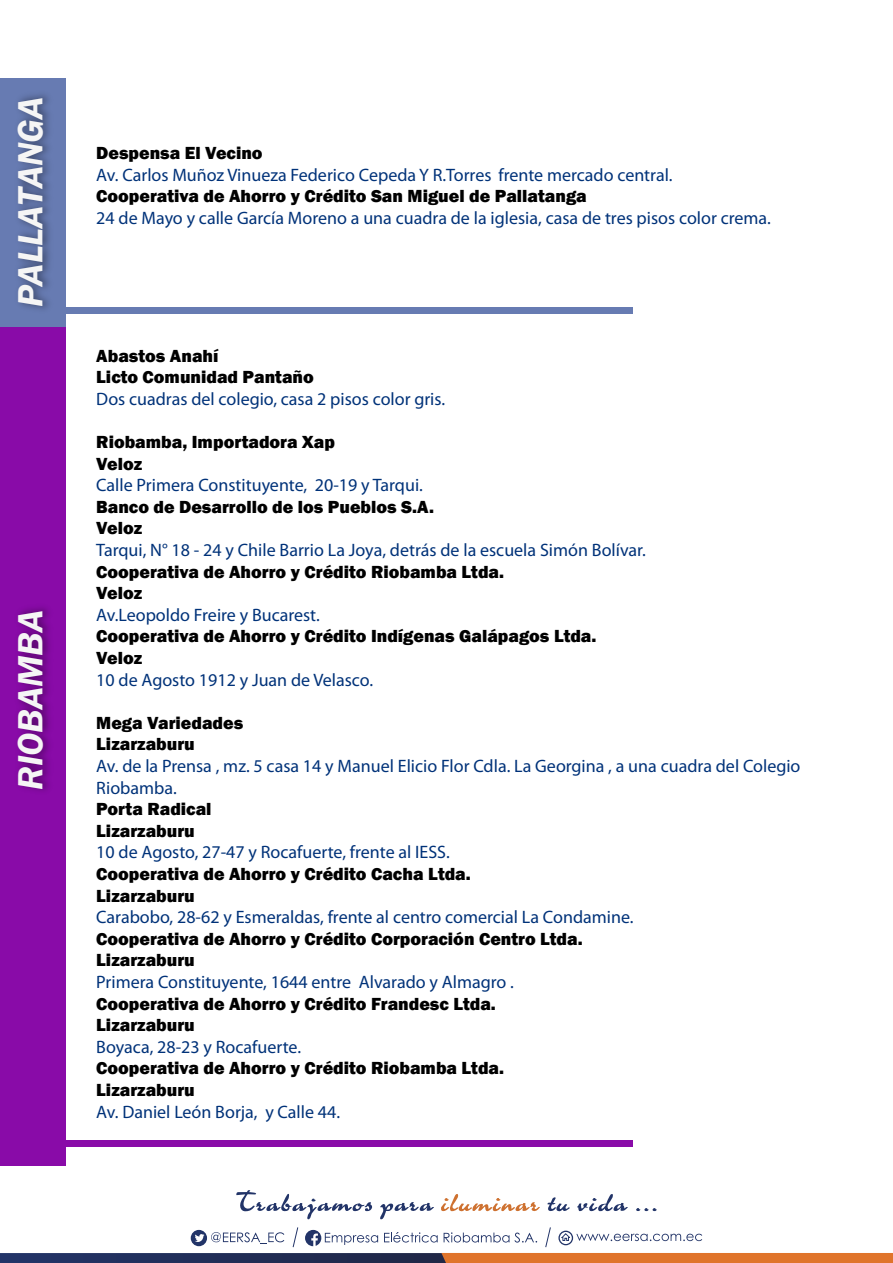
<style>
.page{position:relative;width:893px;height:1263px;background:#fff}
.page>*{position:absolute;margin:0;border:0;box-sizing:border-box;transform-origin:0 0}
.t1{font:italic 600 36px "Franklin Gothic";color:#f5f5f5}
.t2{font:18px/21.6px "Myriad Pro";color:#003279}
.t3{font:800 18px/21.6px "Franklin Gothic";color:#000}
</style>
<div class="page">
<svg style="left:636px;top:1208px;width:21px;height:3px"></svg>
<svg style="left:547px;top:1197px;width:23px;height:15px"></svg>
<svg style="left:236px;top:1190px;width:137px;height:29px"></svg>
<svg style="left:577px;top:1194px;width:51px;height:18px"></svg>
<svg style="left:441px;top:1194px;width:99px;height:18px"></svg>
<svg style="left:380px;top:1202px;width:54px;height:17px"></svg>
<svg style="left:0;top:1227px;width:893px;height:36px"></svg>
<svg style="left:1px;top:78px;width:65px;height:250px;background:#5f72a5"></svg>
<div style="left:66px;top:307px;width:567px;height:7px;background:#677bb2"></div>
<div style="left:1px;top:328px;width:65px;height:838px;background:#890ba8"></div>
<div style="left:66px;top:1141px;width:567px;height:6px;background:#890ba8"></div>
<h1 class="t1" style="left:7px;top:307px;width:213px;rotate:-90deg">PALLATANGA</h1>
<h1 class="t1" style="left:7px;top:790px;width:182px;rotate:-90deg">RIOBAMBA</h1>
<p class="t3" style="left:96px;top:142px;width:168px">Despensa El Vecino</p>
<p class="t2" style="left:96px;top:163px;width:578px">Av. Carlos Muñoz Vinueza Federico Cepeda Y R.Torres frente mercado central.</p>
<p class="t3" style="left:96px;top:185px;width:492px">Cooperativa de Ahorro y Crédito San Miguel de Pallatanga</p>
<p class="t2" style="left:96px;top:207px;width:676px">24 de Mayo y calle García Moreno a una cuadra de la iglesia, casa de tres pisos color crema.</p>
<p class="t3" style="left:96px;top:345px;width:219px">Abastos Anahí<br>Licto Comunidad Pantaño</p>
<p class="t2" style="left:96px;top:388px;width:350px">Dos cuadras del colegio, casa 2 pisos color gris.</p>
<p class="t3" style="left:96px;top:431px;width:240px">Riobamba, Importadora Xap<br>Veloz</p>
<p class="t2" style="left:96px;top:474px;width:328px">Calle Primera Constituyente, 20-19 y Tarqui.</p>
<p class="t3" style="left:96px;top:496px;width:339px">Banco de Desarrollo de los Pueblos S.A.<br>Veloz</p>
<p class="t2" style="left:96px;top:539px;width:551px">Tarqui, N° 18 - 24 y Chile Barrio La Joya, detrás de la escuela Simón Bolívar.</p>
<p class="t3" style="left:96px;top:561px;width:409px">Cooperativa de Ahorro y Crédito Riobamba Ltda.<br>Veloz</p>
<p class="t2" style="left:96px;top:604px;width:225px">Av.Leopoldo Freire y Bucarest.</p>
<p class="t3" style="left:96px;top:625px;width:502px">Cooperativa de Ahorro y Crédito Indígenas Galápagos Ltda.<br>Veloz</p>
<p class="t2" style="left:96px;top:668px;width:278px">10 de Agosto 1912 y Juan de Velasco.</p>
<p class="t3" style="left:96px;top:712px;width:148px">Mega Variedades<br>Lizarzaburu</p>
<p class="t2" style="left:96px;top:755px;width:706px">Av. de la Prensa , mz. 5 casa 14 y Manuel Elicio Flor Cdla. La Georgina , a una cuadra del Colegio<br>Riobamba.</p>
<p class="t3" style="left:96px;top:798px;width:117px">Porta Radical<br>Lizarzaburu</p>
<p class="t2" style="left:96px;top:841px;width:355px">10 de Agosto, 27-47 y Rocafuerte, frente al IESS.</p>
<p class="t3" style="left:96px;top:863px;width:376px">Cooperativa de Ahorro y Crédito Cacha Ltda.<br>Lizarzaburu</p>
<p class="t2" style="left:96px;top:906px;width:539px">Carabobo, 28-62 y Esmeraldas, frente al centro comercial La Condamine.</p>
<p class="t3" style="left:96px;top:928px;width:488px">Cooperativa de Ahorro y Crédito Corporación Centro Ltda.<br>Lizarzaburu</p>
<p class="t2" style="left:96px;top:971px;width:419px">Primera Constituyente, 1644 entre Alvarado y Almagro .</p>
<p class="t3" style="left:96px;top:993px;width:401px">Cooperativa de Ahorro y Crédito Frandesc Ltda.<br>Lizarzaburu</p>
<p class="t2" style="left:96px;top:1036px;width:206px">Boyaca, 28-23 y Rocafuerte.</p>
<p class="t3" style="left:96px;top:1057px;width:409px">Cooperativa de Ahorro y Crédito Riobamba Ltda.<br>Lizarzaburu</p>
<p class="t2" style="left:96px;top:1100px;width:245px">Av. Daniel León Borja, y Calle 44.</p>
</div>
